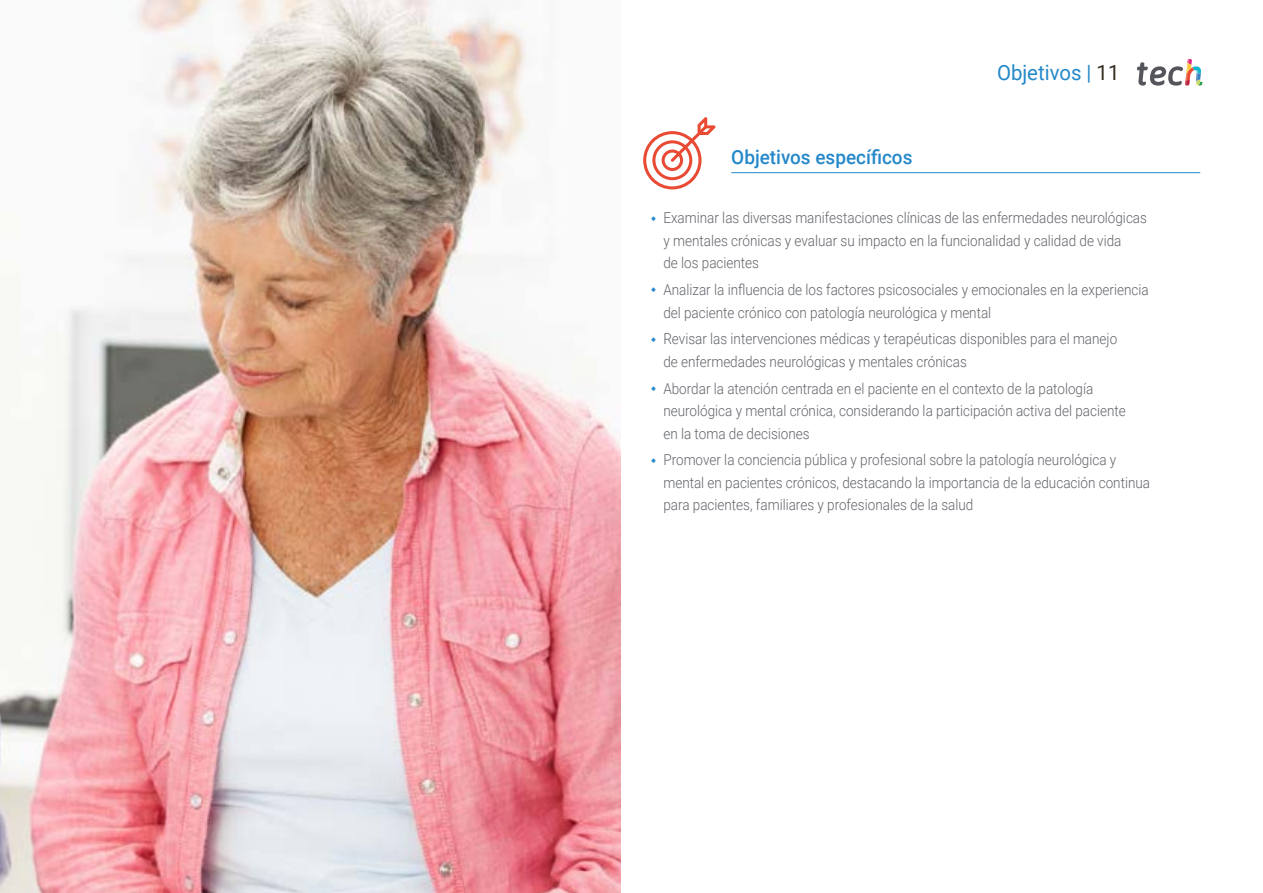
<style>
.page{position:relative;width:1263px;height:893px;background:#fff}
.page>*{position:absolute;margin:0;border:0;box-sizing:border-box;transform-origin:0 0}
.t1{font:21px "Roboto";color:#2488c9}
.t2{font:500 19.5px "Roboto";color:#2488c9}
.t3{font:300 15px/22.5px "Roboto";color:#61646a;scale:.9 1}
.s1{color:#312e20}
</style>
<div class="page">
<hr style="left:731px;top:172px;width:469px;height:1px;background:#2488c9">
<svg style="left:643px;top:117px;width:73px;height:72px"></svg>
<img style="left:0;top:0;width:621px;height:893px">
<svg style="left:1137px;top:59px;width:65px;height:27px"></svg>
<h2 class="t2" style="left:731px;top:144px;width:183px">Objetivos específicos</h2>
<h1 class="t1" style="left:997px;top:57px;width:124px">Objetivos | <span class="s1">11</span></h1>
<p class="t3" style="left:663px;top:206px;width:539px">Examinar las diversas manifestaciones clínicas de las enfermedades neurológicas y mentales crónicas y evaluar su impacto en la funcionalidad y calidad de vida<br>de los pacientes</p>
<p class="t3" style="left:663px;top:278px;width:541px">Analizar la influencia de los factores psicosociales y emocionales en la experiencia del paciente crónico con patología neurológica y mental</p>
<p class="t3" style="left:663px;top:327px;width:506px">Revisar las intervenciones médicas y terapéuticas disponibles para el manejo de enfermedades neurológicas y mentales crónicas</p>
<p class="t3" style="left:663px;top:376px;width:515px">Abordar la atención centrada en el paciente en el contexto de la patología neurológica y mental crónica, considerando la participación activa del paciente en la toma de decisiones</p>
<p class="t3" style="left:663px;top:448px;width:542px">Promover la conciencia pública y profesional sobre la patología neurológica y mental en pacientes crónicos, destacando la importancia de la educación continua para pacientes, familiares y profesionales de la salud</p>
</div>
